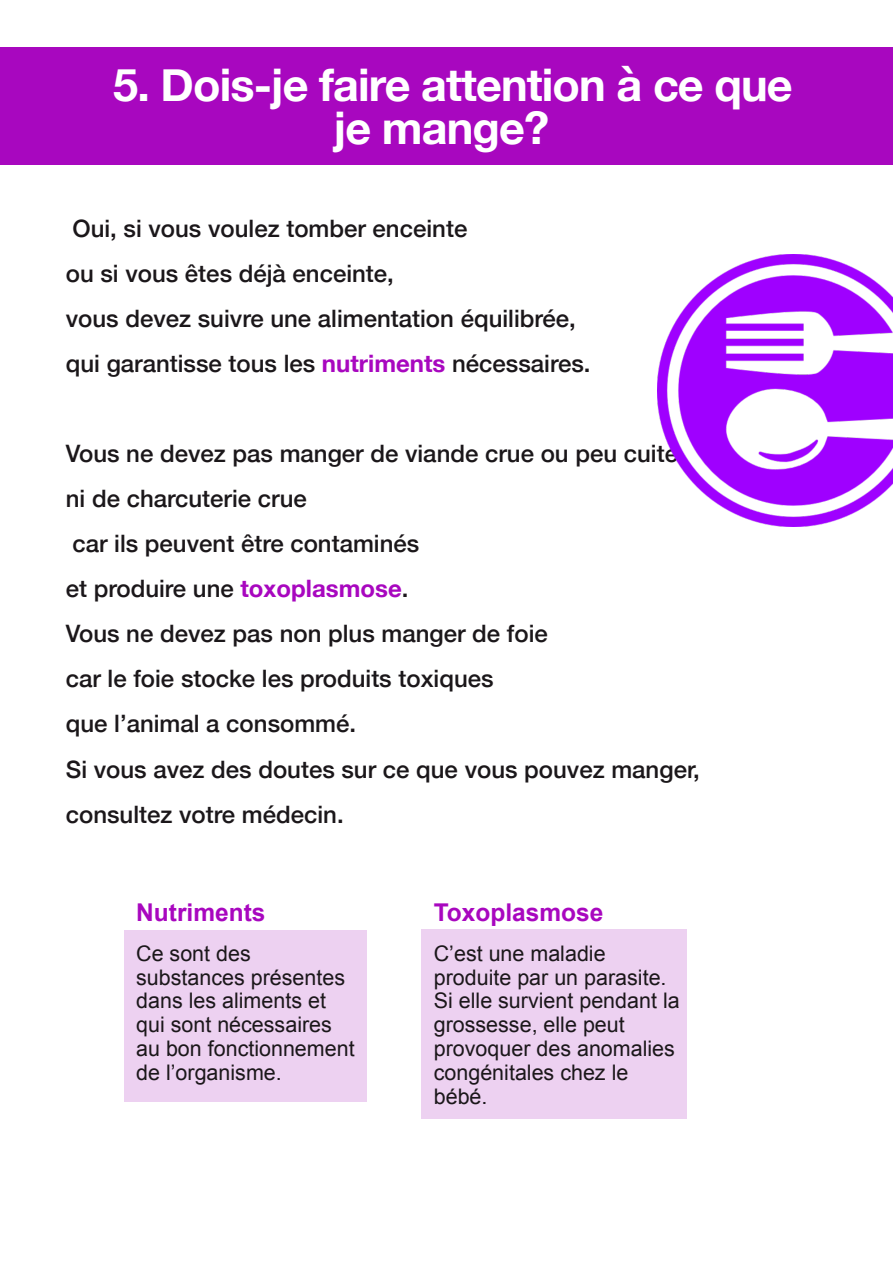
<style>
.page{position:relative;width:893px;height:1263px;background:#fff}
.page>*{position:absolute;margin:0;border:0;box-sizing:border-box;transform-origin:0 0}
.t1{font:700 45px/43px "Helvetica Neue";letter-spacing:-.02em;color:#fff;text-align:center}
.t2{font:700 24.45px "Arial";color:#a807bf}
.t3{font:500 24px/45px "Helvetica Neue";color:#1b171a}
.t4{font:21.45px/24px "Arial";color:#1b171a}
.s1{font-weight:700;color:#a807bf}
</style>
<div class="page">
<div style="left:0;top:48px;width:893px;height:117px;background:#a807bf"></div>
<div style="left:124px;top:930px;width:242px;height:171px;background:#edd1f1"></div>
<div style="left:421px;top:930px;width:266px;height:189px;background:#edd1f1"></div>
<img style="left:658px;top:255px;width:235px;height:272px">
<h1 class="t1" style="left:113px;top:62px;width:681px">5. Dois-je faire attention à ce que je mange?</h1>
<p class="t3" style="left:66px;top:206px;width:526px">Oui, si vous voulez tomber enceinte<br>ou si vous êtes déjà enceinte,<br>vous devez suivre une alimentation équilibrée, qui garantisse tous les <span class="s1">nutriments</span> nécessaires.</p>
<p class="t3" style="left:66px;top:431px;width:636px">Vous ne devez pas manger de viande crue ou peu cuite ni de charcuterie crue<br>car ils peuvent être contaminés<br>et produire une <span class="s1">toxoplasmose</span>.<br>Vous ne devez pas non plus manger de foie<br>car le foie stocke les produits toxiques<br>que l’animal a consommé.<br>Si vous avez des doutes sur ce que vous pouvez manger, consultez votre médecin.</p>
<p class="t2" style="left:136px;top:903px;width:131px">Nutriments</p>
<p class="t4" style="left:136px;top:943px;width:220px">Ce sont des substances présentes dans les aliments et qui sont nécessaires au bon fonctionnement de l’organisme.</p>
<p class="t2" style="left:434px;top:903px;width:171px">Toxoplasmose</p>
<p class="t4" style="left:434px;top:943px;width:247px">C’est une maladie produite par un parasite.<br>Si elle survient pendant la grossesse, elle peut provoquer des anomalies congénitales chez le bébé.</p>
</div>
